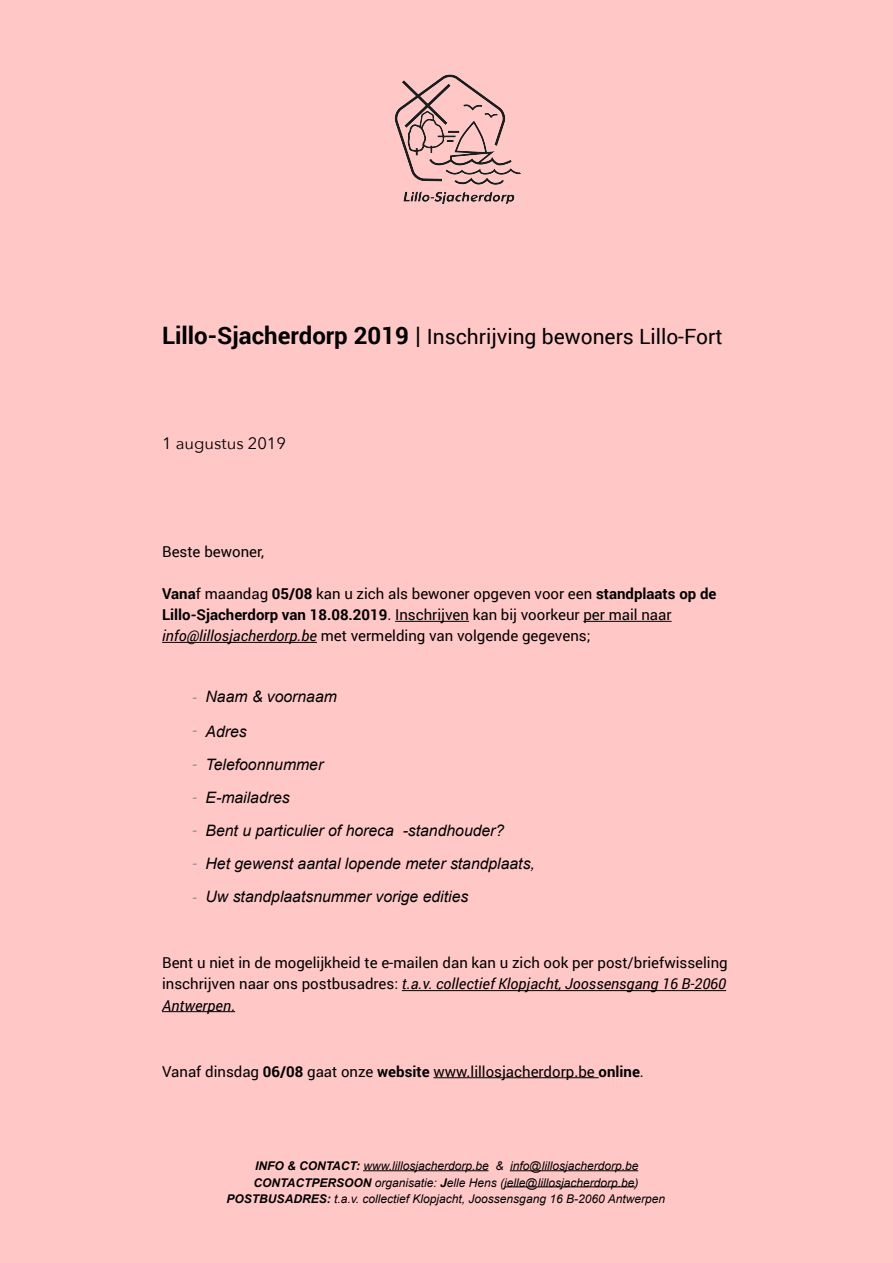
<style>
.page{position:relative;width:893px;height:1263px;background:#fff}
.page>*{position:absolute;margin:0;border:0;box-sizing:border-box;transform-origin:0 0}
.t1{font:21px "Roboto";color:#000}
.t2{font:16.5px "Avenir Next";color:#000}
.t3{font:italic 15.75px "Arial";color:#000}
.t4{font:15px/21px "Roboto";color:#000}
.t5{font:italic 15px "Roboto";color:#000}
.t6{font:italic 12px/16.5px "Arial";color:#000;text-align:center}
.s1{font-weight:700;font-size:24px}
.s2{font-size:24px}
.s3{font-weight:700}
.s4{font-style:italic}
.s5{font-size:14.1px;color:#9a958e}
.s6{font-style:normal}
</style>
<div class="page">
<div style="left:0;top:0;width:892px;height:1263px;background:#ffc8c7"></div>
<hr style="left:395px;top:621px;width:74px;height:1px;background:#000">
<hr style="left:583px;top:621px;width:88px;height:1px;background:#000">
<hr style="left:162px;top:642px;width:155px;height:1px;background:#000">
<hr style="left:402px;top:990px;width:324px;height:1px;background:#000">
<hr style="left:162px;top:1011px;width:73px;height:1px;background:#000">
<hr style="left:433px;top:1077px;width:165px;height:1px;background:#000">
<img style="left:394px;top:74px;width:127px;height:130px">
<hr style="left:363px;top:1170px;width:125px;height:1px;background:#000">
<hr style="left:510px;top:1170px;width:128px;height:1px;background:#000">
<hr style="left:504px;top:1186px;width:131px;height:1px;background:#000">
<h1 class="t1" style="left:162px;top:321px;width:562px"><span class="s1">Lillo-Sjacherdorp 2019</span> <span class="s2">|</span> Inschrijving bewoners Lillo-Fort</h1>
<p class="t2" style="left:162px;top:429px;width:125px">1 augustus 2019</p>
<p class="t4" style="left:162px;top:540px;width:103px">Beste bewoner,</p>
<p class="t4" style="left:162px;top:582px;width:556px"><span class="s3">Vana</span>f maandag <span class="s3">05/08</span> kan u zich als bewoner opgeven voor een <span class="s3">standplaats op de<br>Lillo-Sjacherdorp van 18.08.2019</span>. Inschrijven kan bij voorkeur per mail naar <span class="s4">info@lillosjacherdorp.be</span> met vermelding van volgende gegevens;</p>
<p class="t3" style="left:192px;top:686px;width:146px"><span class="s5">-</span> Naam &amp; voornaam</p>
<p class="t3" style="left:192px;top:721px;width:56px"><span class="s5">-</span> Adres</p>
<p class="t3" style="left:192px;top:754px;width:133px"><span class="s5">-</span> Telefoonnummer</p>
<p class="t3" style="left:192px;top:787px;width:99px"><span class="s5">-</span> E-mailadres</p>
<p class="t3" style="left:192px;top:820px;width:314px"><span class="s5">-</span> Bent u particulier of horeca -standhouder?</p>
<p class="t3" style="left:192px;top:853px;width:344px"><span class="s5">-</span> Het gewenst aantal lopende meter standplaats,</p>
<p class="t3" style="left:192px;top:886px;width:278px"><span class="s5">-</span> Uw standplaatsnummer vorige edities</p>
<p class="t4" style="left:162px;top:951px;width:567px">Bent u niet in de mogelijkheid te e-mailen dan kan u zich ook per post/briefwisseling inschrijven naar ons postbusadres: <span class="s4">t.a.v. collectief Klopjacht, Joossensgang 16 B-2060</span></p>
<p class="t5" style="left:162px;top:995px;width:74px">Antwerpen<span class="s6">.</span></p>
<p class="t4" style="left:162px;top:1061px;width:483px">Vanaf dinsdag <span class="s3">06/08</span> gaat onze <span class="s3">website</span> www.lillosjacherdorp.be <span class="s3">online</span>.</p>
<p class="t6" style="left:226px;top:1158px;width:440px"><span class="s3">INFO &amp; CONTACT:</span> www.lillosjacherdorp.be &amp; info@lillosjacherdorp.be<br><span class="s3">CONTACTPERSOON</span> organisatie: <span class="s3">J</span>elle Hens (jelle@lillosjacherdorp.be)<br><span class="s3">POSTBUSADRES:</span> t.a.v. collectief Klopjacht, Joossensgang 16 B-2060 Antwerpen</p>
</div>
